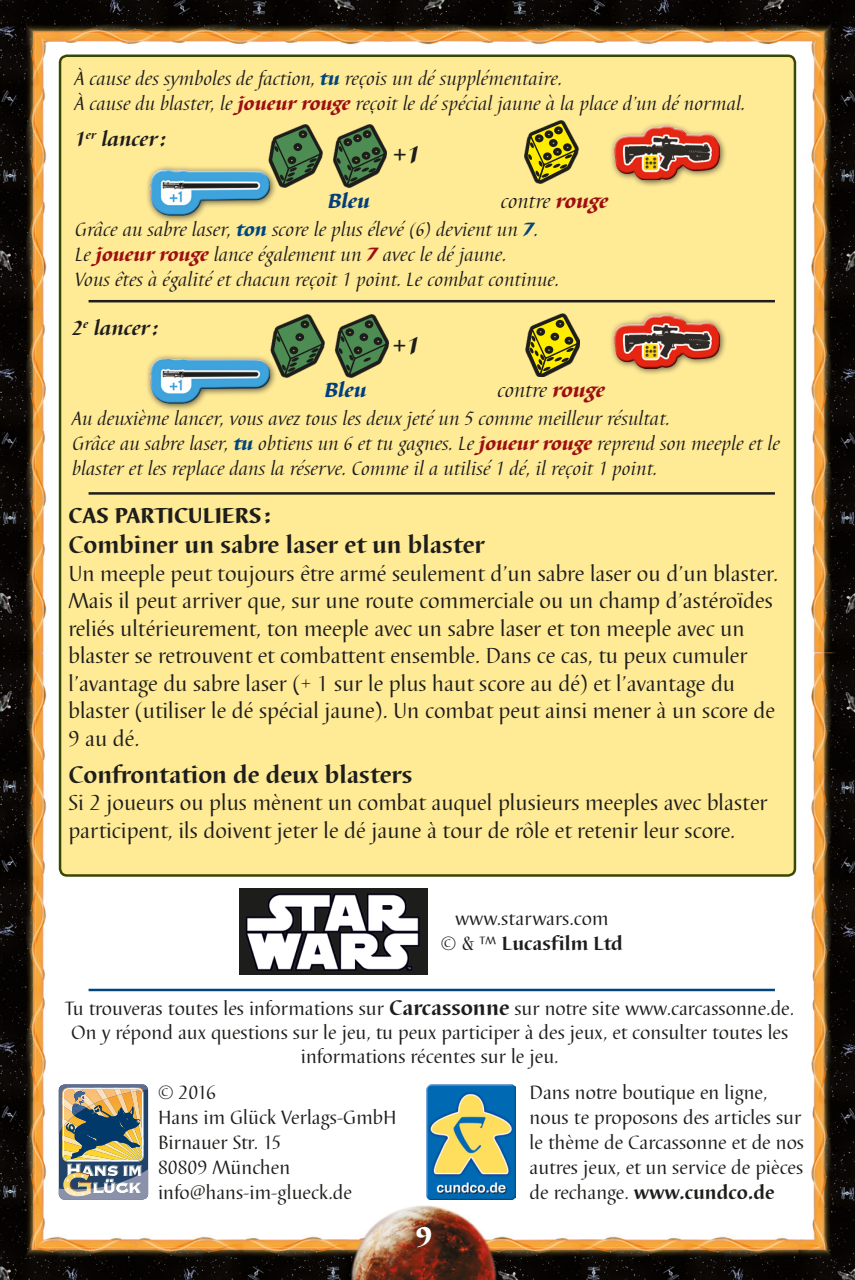
<style>
.page{position:relative;width:855px;height:1280px;background:#fff}
.page>*{position:absolute;margin:0;border:0;box-sizing:border-box;transform-origin:0 0}
.t1{font:57.75px "L Game Pi Dice Dominoes";color:#4d8d53}
.t2{font:800 30px "Barbedor T";color:#fff}
._02_Texthead{font:700 25px "Barbedor T";color:#1d1d1b}
._01_3Step_Boxtitel{font:25px "Barbedor T Heav Ital";color:#1d1d1b}
._02_Carc_Erw_Body{font:22.5px/27.5px "Barbedor T";color:#1d1d1b}
.Kapitelüberschrift{font:800 22.5px "Barbedor T";color:#1d1d1b}
.t3{font:italic 21.25px "Barbedor T";color:#1d1d1b}
.Beispieltext{font:italic 700 21.25px "Barbedor T";color:#1d1d1b}
.t4{font:21.25px "Barbedor T Heav Ital";color:#003e7d}
._04_Carc_Erw_Beispie{font:italic 20px/25px "Barbedor T";color:#1d1d1b}
._02_Carc_Erw_Body-2{font:20px/25px "Barbedor T";color:#1d1d1b;text-align:center}
.Fließtext{font:20px "Barbedor T";color:#1d1d1b}
.Fließtext-2{font:700 20px "Barbedor T";color:#1d1d1b}
.s1{font-family:"Barbedor T Heav Ital";font-style:normal;color:#00467c}
.s2{font-family:"Barbedor T Heav Ital";font-style:normal;color:#9d0f12}
.s3{font-weight:400}
.s4{font-weight:700;font-size:22px}
.s5{font-weight:700}
</style>
<div class="page">
<img style="left:0;top:0;width:855px;height:1280px">
<div style="left:60px;top:56px;width:735px;height:819px;background:#ffea96;border-radius:7px"></div>
<svg style="left:270px;top:314px;width:119px;height:64px;fill:#1d1d1b"></svg>
<svg style="left:525px;top:313px;width:55px;height:64px"></svg>
<svg style="left:529px;top:317px;width:47px;height:56px;background:#a49921"></svg>
<img style="left:59px;top:1084px;width:89px;height:115px">
<img style="left:426px;top:1084px;width:89px;height:115px">
<svg style="left:268px;top:124px;width:119px;height:64px;fill:#1d1d1b"></svg>
<svg style="left:524px;top:120px;width:54px;height:64px"></svg>
<svg style="left:527px;top:124px;width:48px;height:56px;background:#a19624"></svg>
<hr style="left:89px;top:300px;width:686px;height:2px;background:#1d1d1b">
<hr style="left:89px;top:492px;width:686px;height:3px;background:#1d1d1b">
<hr style="left:89px;top:989px;width:686px;height:2px;background:#00467c">
<div style="left:608px;top:310px;width:119px;height:66px;background:#1d1d1b;opacity:.75"></div>
<div style="left:612px;top:314px;width:109px;height:41px;background:#fff;opacity:.85"></div>
<div style="left:612px;top:321px;width:110px;height:48px;background:#1d1d1b;opacity:.75"></div>
<div style="left:608px;top:121px;width:119px;height:67px;background:#1d1d1b;opacity:.75"></div>
<div style="left:612px;top:126px;width:109px;height:41px;background:#fff;opacity:.85"></div>
<div style="left:612px;top:133px;width:110px;height:48px;background:#1d1d1b;opacity:.75"></div>
<div style="left:145px;top:353px;width:132px;height:59px;background:#1d1d1b;opacity:.75"></div>
<div style="left:150px;top:356px;width:120px;height:50px;background:#1d1d1b;opacity:.75"></div>
<div style="left:150px;top:356px;width:120px;height:36px;background:#fff;opacity:.85"></div>
<div style="left:150px;top:364px;width:120px;height:41px;background:#1d1d1b;opacity:.75"></div>
<div style="left:145px;top:165px;width:132px;height:58px;background:#1d1d1b;opacity:.75"></div>
<div style="left:150px;top:168px;width:120px;height:36px;background:#fff;opacity:.85"></div>
<div style="left:150px;top:176px;width:120px;height:41px;background:#1d1d1b;opacity:.75"></div>
<div style="left:239px;top:888px;width:188px;height:87px;background:#1d1d1b"></div>
<img style="left:246px;top:893px;width:174px;height:78px">
<svg style="left:0;top:0;width:4px;height:4px"></svg>
<svg style="left:0;top:1276px;width:4px;height:4px"></svg>
<svg style="left:851px;top:0;width:4px;height:4px"></svg>
<svg style="left:851px;top:1276px;width:4px;height:4px"></svg>
<p class="_04_Carc_Erw_Beispie" style="left:75px;top:66px;width:672px">À cause des symboles de faction, <span class="s1">tu</span> reçois un dé supplémentaire.<br>À cause du blaster, le <span class="s2">joueur rouge</span> reçoit le dé spécial jaune à la place d’un dé normal.</p>
<p class="Beispieltext" style="left:75px;top:127px;width:93px">1<sup>er</sup> lancer :</p>
<p class="t1" style="left:272px;top:127px;width:114px">Q T</p>
<p class="t4" style="left:328px;top:189px;width:44px">Bleu</p>
<p class="t3" style="left:500px;top:189px;width:109px">contre <span class="s2">rouge</span></p>
<p class="_04_Carc_Erw_Beispie" style="left:75px;top:218px;width:465px">Grâce au sabre laser, <span class="s1">ton</span> score le plus élevé (6) devient un <span class="s1">7</span>.</p>
<p class="_04_Carc_Erw_Beispie" style="left:75px;top:243px;width:486px">Le <span class="s2">joueur rouge</span> lance également un <span class="s2">7</span> avec le dé jaune.<br>Vous êtes à égalité et chacun reçoit 1 point. Le combat continue.</p>
<p class="_01_3Step_Boxtitel" style="left:392px;top:140px;width:30px">+1</p>
<p class="Beispieltext" style="left:72px;top:316px;width:87px">2<sup>e</sup> lancer :</p>
<p class="t1" style="left:273px;top:317px;width:114px">Q S</p>
<p class="t4" style="left:324px;top:377px;width:44px">Bleu</p>
<p class="t3" style="left:497px;top:377px;width:109px">contre <span class="s2">rouge</span></p>
<p class="_04_Carc_Erw_Beispie" style="left:72px;top:406px;width:709px">Au deuxième lancer, vous avez tous les deux jeté un 5 comme meilleur résultat.<br>Grâce au sabre laser, <span class="s1">tu</span> obtiens un 6 et tu gagnes. Le <span class="s2">joueur rouge</span> reprend son meeple et le blaster et les replace dans la réserve. Comme il a utilisé 1 dé, il reçoit 1 point.</p>
<p class="_01_3Step_Boxtitel" style="left:392px;top:331px;width:29px">+1</p>
<p class="Kapitelüberschrift" style="left:68px;top:502px;width:204px">CAS PARTICULIERS:</p>
<p class="_02_Texthead" style="left:68px;top:530px;width:418px">Combiner un sabre laser et un blaster</p>
<p class="_02_Carc_Erw_Body" style="left:68px;top:560px;width:711px">Un meeple peut toujours être armé seulement d’un sabre laser ou d’un blaster.<br>Mais il peut arriver que, sur une route commerciale ou un champ d’astéroïdes reliés ultérieurement, ton meeple avec un sabre laser et ton meeple avec un blaster se retrouvent et combattent ensemble. Dans ce cas, tu peux cumuler l’avantage du sabre laser (+ 1 sur le plus haut score au dé) et l’avantage du blaster (utiliser le dé spécial jaune). Un combat peut ainsi mener à un score de 9 au dé.</p>
<p class="_02_Texthead" style="left:68px;top:760px;width:345px">Confrontation de deux blasters</p>
<p class="_02_Carc_Erw_Body" style="left:68px;top:790px;width:701px">Si 2 joueurs ou plus mènent un combat auquel plusieurs meeples avec blaster participent, ils doivent jeter le dé jaune à tour de rôle et retenir leur score.</p>
<p class="Fließtext" style="left:455px;top:908px;width:155px">www.starwars.com</p>
<p class="Fließtext-2" style="left:441px;top:932px;width:183px"><span class="s3">© &amp; ™</span> Lucasfilm Ltd</p>
<p class="_02_Carc_Erw_Body-2" style="left:65px;top:997px;width:730px;line-height:24px">Tu trouveras toutes les informations sur <span class="s4">Carcassonne</span> sur notre site www.carcassonne.de.<br>On y répond aux questions sur le jeu, tu peux participer à des jeux, et consulter toutes les informations récentes sur le jeu.</p>
<p class="_02_Carc_Erw_Body-2" style="left:529px;top:1080px;width:276px;text-align:left">Dans notre boutique en ligne, nous te proposons des articles sur le thème de Carcassonne et de nos autres jeux, et un service de pièces de rechange. <span class="s5">www.cundco.de</span></p>
<p class="_02_Carc_Erw_Body-2" style="left:158px;top:1080px;width:60px">© 2016</p>
<p class="_02_Carc_Erw_Body-2" style="left:158px;top:1105px;width:240px">Hans im Glück Verlags-GmbH</p>
<p class="_02_Carc_Erw_Body-2" style="left:158px;top:1130px;width:125px">Birnauer Str. 15</p>
<p class="_02_Carc_Erw_Body-2" style="left:158px;top:1155px;width:134px">80809 München</p>
<p class="_02_Carc_Erw_Body-2" style="left:158px;top:1180px;width:195px">info@hans-im-glueck.de</p>
<h2 class="t2" style="left:415px;top:1219px;width:19px">9</h2>
</div>
